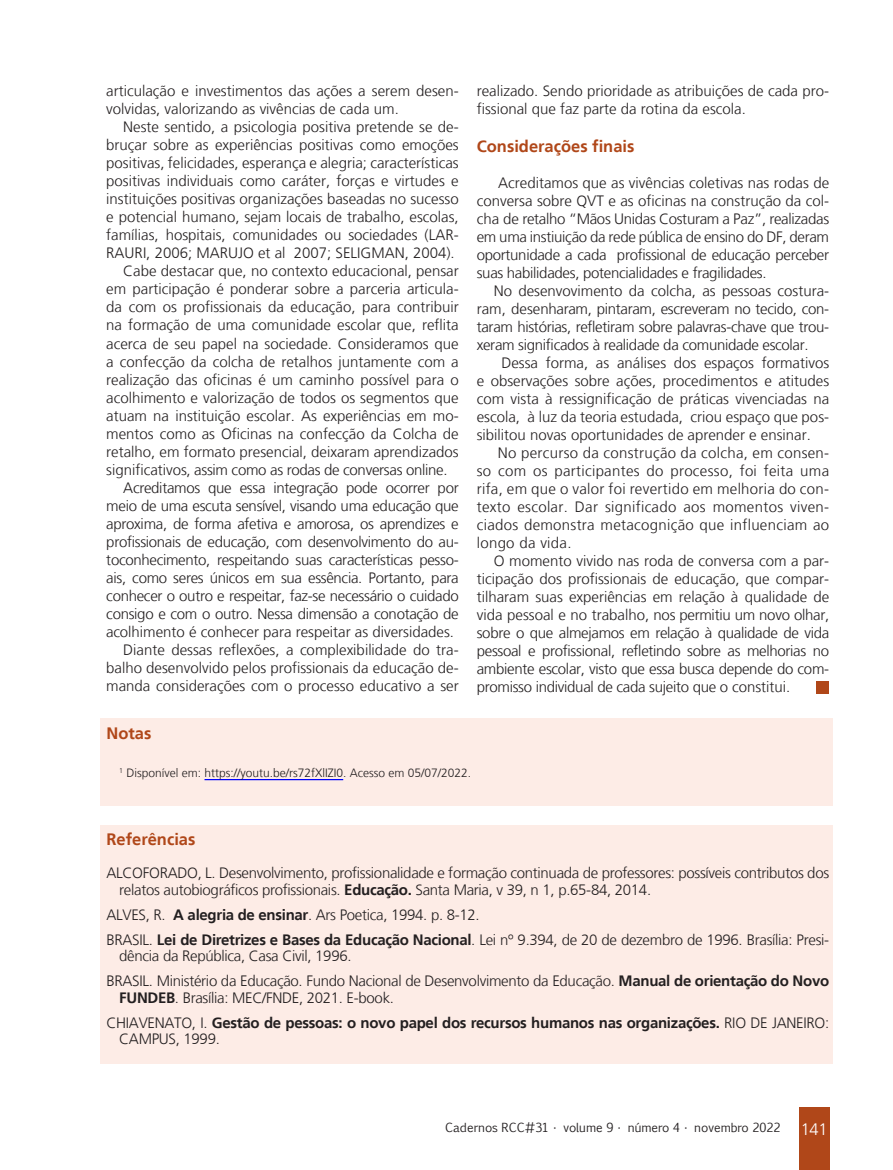
<style>
.page{position:relative;width:893px;height:1170px;background:#fff}
.page>*{position:absolute;margin:0;border:0;box-sizing:border-box;transform-origin:0 0}
.Subtítulo_LARANJA_DO{font:700 16.5px "Frutiger LT";color:#b04719}
.Miolo__10{font:300 15px/18px "Frutiger LT";color:#231f20;text-align:justify}
.Referências__10{font:300 15px/16.5px "Frutiger LT";letter-spacing:-.02em;color:#231f20}
.Referências__10-2{font:700 15px/16.5px "Frutiger LT";letter-spacing:-.02em;color:#231f20}
.Notas{font:300 12px "Frutiger LT";color:#231f20}
.t1{font:12px "Euphemia CAS";color:#231f20}
.s1{font-weight:700}
.s2{font-weight:300}
.s3{font-family:"Frutiger LT";font-weight:300;font-size:16.5px;color:#fff}
</style>
<div class="page">
<div style="left:799px;top:1107px;width:30px;height:62px;background:#b04719"></div>
<div style="left:816px;top:681px;width:13px;height:13px;background:#b04719"></div>
<div style="left:101px;top:824px;width:732px;height:239px;background:#fdece6"></div>
<div style="left:101px;top:718px;width:732px;height:88px;background:#fdece6"></div>
<hr style="left:205px;top:779px;width:138px;height:1px;background:#00f">
<p class="Miolo__10" style="left:106px;top:82px;width:354px">articulação e investimentos das ações a serem desen&shy;volvidas, valorizando as vivências de cada um.</p>
<p class="Miolo__10" style="left:106px;top:118px;width:354px;text-indent:17px">Neste sentido, a psicologia positiva pretende se de&shy;bruçar sobre as experiências positivas como emoções positivas, felicidades, esperança e alegria; características positivas individuais como caráter, forças e virtudes e instituições positivas organizações baseadas no sucesso e potencial humano, sejam locais de trabalho, escolas, famílias, hospitais, comunidades ou sociedades (LAR-RAURI, 2006; MARUJO et al 2007; SELIGMAN, 2004).</p>
<p class="Miolo__10" style="left:106px;top:262px;width:354px;text-indent:17px">Cabe destacar que, no contexto educacional, pensar em participação é ponderar sobre a parceria articula&shy;da com os profissionais da educação, para contribuir na formação de uma comunidade escolar que, reflita acerca de seu papel na sociedade. Consideramos que a confecção da colcha de retalhos juntamente com a realização das oficinas é um caminho possível para o acolhimento e valorização de todos os segmentos que atuam na instituição escolar. As experiências em mo&shy;mentos como as Oficinas na confecção da Colcha de retalho, em formato presencial, deixaram aprendizados significativos, assim como as rodas de conversas online.</p>
<p class="Miolo__10" style="left:106px;top:478px;width:354px;text-indent:17px">Acreditamos que essa integração pode ocorrer por meio de uma escuta sensível, visando uma educação que aproxima, de forma afetiva e amorosa, os aprendizes e profissionais de educação, com desenvolvimento do au&shy;toconhecimento, respeitando suas características pesso&shy;ais, como seres únicos em sua essência. Portanto, para conhecer o outro e respeitar, faz-se necessário o cuidado consigo e com o outro. Nessa dimensão a conotação de acolhimento é conhecer para respeitar as diversidades.</p>
<p class="Miolo__10" style="left:106px;top:640px;width:354px;text-indent:17px">Diante dessas reflexões, a complexibilidade do tra&shy;balho desenvolvido pelos profissionais da educação de&shy;manda considerações com o processo educativo a ser</p>
<p class="Miolo__10" style="left:477px;top:82px;width:354px">realizado. Sendo prioridade as atribuições de cada pro&shy;fissional que faz parte da rotina da escola.</p>
<p class="Subtítulo_LARANJA_DO" style="left:477px;top:136px;width:159px">Considerações finais</p>
<p class="Miolo__10" style="left:477px;top:174px;width:354px;text-indent:21px">Acreditamos que as vivências coletivas nas rodas de conversa sobre QVT e as oficinas na construção da col&shy;cha de retalho “Mãos Unidas Costuram a Paz”, realizadas em uma instiuição da rede pública de ensino do DF, deram oportunidade a cada profissional de educação perceber suas habilidades, potencialidades e fragilidades.</p>
<p class="Miolo__10" style="left:477px;top:282px;width:354px;text-indent:17px">No desenvovimento da colcha, as pessoas costura&shy;ram, desenharam, pintaram, escreveram no tecido, con&shy;taram histórias, refletiram sobre palavras-chave que trou&shy;xeram significados à realidade da comunidade escolar.</p>
<p class="Miolo__10" style="left:477px;top:354px;width:354px;text-indent:25px">Dessa forma, as análises dos espaços formativos e observações sobre ações, procedimentos e atitudes com vista à ressignificação de práticas vivenciadas na escola, à luz da teoria estudada, criou espaço que pos&shy;sibilitou novas oportunidades de aprender e ensinar.</p>
<p class="Miolo__10" style="left:477px;top:444px;width:354px;text-indent:21px">No percurso da construção da colcha, em consen&shy;so com os participantes do processo, foi feita uma rifa, em que o valor foi revertido em melhoria do con&shy;texto escolar. Dar significado aos momentos viven&shy;ciados demonstra metacognição que influenciam ao longo da vida.</p>
<p class="Miolo__10" style="left:477px;top:552px;width:354px;text-indent:17px">O momento vivido nas roda de conversa com a par&shy;ticipação dos profissionais de educação, que compar&shy;tilharam suas experiências em relação à qualidade de vida pessoal e no trabalho, nos permitiu um novo olhar, sobre o que almejamos em relação à qualidade de vida pessoal e profissional, refletindo sobre as melhorias no ambiente escolar, visto que essa busca depende do com&shy;promisso individual de cada sujeito que o constitui.</p>
<p class="Subtítulo_LARANJA_DO" style="left:107px;top:723px;width:46px">Notas</p>
<p class="Notas" style="left:119px;top:766px;width:353px"><sup>1</sup> Disponível em: https://youtu.be/rs72fXlIZI0. Acesso em 05/07/2022.</p>
<p class="Subtítulo_LARANJA_DO" style="left:107px;top:829px;width:90px">Referências</p>
<p class="Referências__10" style="left:119px;top:865px;width:711px;text-indent:-13px">ALCOFORADO, L. Desenvolvimento, profissionalidade e formação continuada de professores: possíveis contributos dos relatos autobiográficos profissionais. <span class="s1">Educação.</span> Santa Maria, v 39, n 1, p.65-84, 2014.</p>
<p class="Referências__10" style="left:107px;top:906px;width:375px">ALVES, R. <span class="s1">A alegria de ensinar</span>. Ars Poetica, 1994. p. 8-12.</p>
<p class="Referências__10" style="left:119px;top:931px;width:711px;text-indent:-13px">BRASIL. <span class="s1">Lei de Diretrizes e Bases da Educação Nacional</span>. Lei nº 9.394, de 20 de dezembro de 1996. Brasília: Presi&shy;dência da República, Casa Civil, 1996.</p>
<p class="Referências__10" style="left:119px;top:973px;width:711px;text-indent:-13px">BRASIL. Ministério da Educação. Fundo Nacional de Desenvolvimento da Educação. <span class="s1">Manual de orientação do Novo<br>FUNDEB</span>. Brasília: MEC/FNDE, 2021. E-book.</p>
<p class="Referências__10-2" style="left:119px;top:1014px;width:711px;text-indent:-13px"><span class="s2">CHIAVENATO, I.</span> Gestão de pessoas: o novo papel dos recursos humanos nas organizações. <span class="s2">RIO DE JANEIRO:<br>CAMPUS, 1999.</span></p>
<p class="t1" style="left:445px;top:1119px;width:384px">Cadernos RCC#31 • volume 9 • número 4 • novembro 2022 <span class="s3">141</span></p>
</div>
